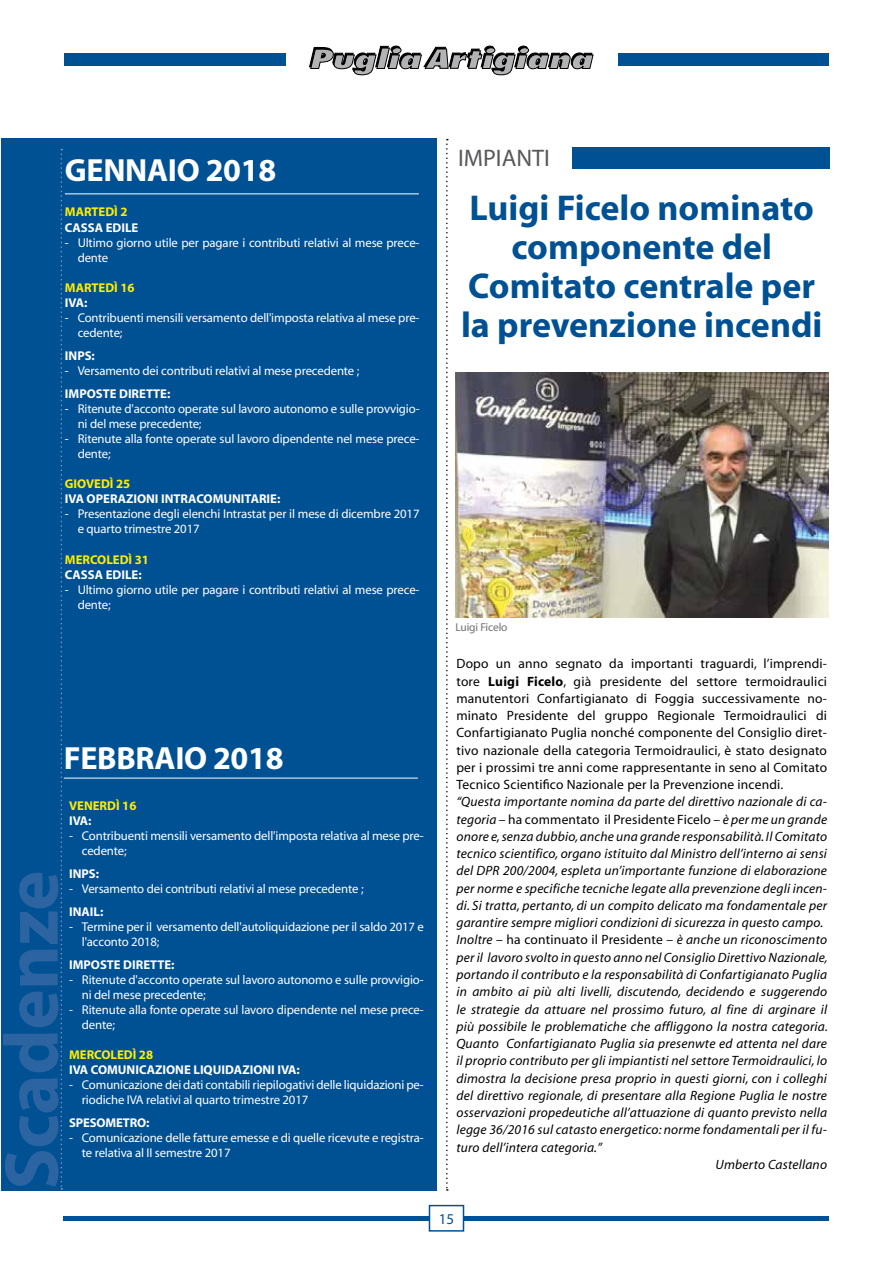
<style>
.page{position:relative;width:893px;height:1263px;background:#fff}
.page>*{position:absolute;margin:0;border:0;box-sizing:border-box;transform-origin:0 0}
.t1{font:700 76.8px "Myriad";letter-spacing:-.01em;color:#2b64a0}
.t2{font:700 36px/39px "Myriad";color:#005193;text-align:center}
.t3{font:700 32.25px "Myriad";letter-spacing:-.01em;color:#fff}
.t4{font:24px "Myriad Pro";color:#58585a}
.t5{font:15px "Myriad";color:#005193}
.t6{font:italic 13.5px "Myriad";letter-spacing:.015em;color:#000}
.t7{font:13.5px/17.2px "Myriad";letter-spacing:.015em;color:#000;text-align:justify}
.t8{font:12.75px/15px "Myriad";letter-spacing:-.01em;color:#fff}
.t9{font:700 12.75px "Myriad";color:#fff}
.t10{font:700 12.75px "Myriad";color:#ffed00}
.t11{font:11.4px "Myriad";letter-spacing:-.01em;color:#707172}
.s1{font-weight:700}
.s2{font-style:italic}
.s3{font-style:normal}
</style>
<div class="page">
<svg style="left:309px;top:46px;width:284px;height:29px"></svg>
<div style="left:64px;top:53px;width:222px;height:13px;background:#005193"></div>
<hr style="left:64px;top:1216px;width:765px;height:4px;background:#005193">
<div style="left:618px;top:53px;width:211px;height:13px;background:#005193"></div>
<div style="left:429px;top:1205px;width:34px;height:26px;background:#fff"></div>
<div style="left:429px;top:1205px;width:35px;height:26px;border:2px solid #005193"></div>
<svg style="left:446px;top:139px;width:2px;height:1052px"></svg>
<div style="left:1px;top:138px;width:436px;height:1053px;background:#005193"></div>
<svg style="left:61px;top:149px;width:1px;height:1040px"></svg>
<hr style="left:65px;top:193px;width:354px;height:1px;background:#fff">
<hr style="left:64px;top:778px;width:354px;height:1px;background:#fff">
<img style="left:455px;top:372px;width:373px;height:245px">
<div style="left:572px;top:148px;width:257px;height:21px;background:#005193"></div>
<h3 class="t3" style="left:65px;top:154px;width:213px">GENNAIO 2018</h3>
<p class="t10" style="left:65px;top:205px;width:64px">MARTEDì 2</p>
<p class="t9" style="left:65px;top:221px;width:75px">CASSA EDILE</p>
<p class="t8" style="left:78px;top:235px;width:343px;text-indent:-13px">- Ultimo giorno utile per pagare i contributi relativi al mese prece&shy;dente</p>
<p class="t10" style="left:65px;top:281px;width:71px">MARTEDì 16</p>
<p class="t9" style="left:65px;top:296px;width:24px">IVA:</p>
<p class="t8" style="left:78px;top:311px;width:343px;text-indent:-13px">- Contribuenti mensili versamento dell'imposta relativa al mese pre&shy;cedente;</p>
<p class="t9" style="left:65px;top:349px;width:32px">INPS:</p>
<p class="t8" style="left:65px;top:364px;width:296px">- Versamento dei contributi relativi al mese precedente ;</p>
<p class="t9" style="left:65px;top:387px;width:107px">IMPOSTE DIRETTE:</p>
<p class="t8" style="left:78px;top:401px;width:343px;text-indent:-13px">- Ritenute d'acconto operate sul lavoro autonomo e sulle provvigio&shy;ni del mese precedente;</p>
<p class="t8" style="left:78px;top:431px;width:343px;text-indent:-13px">- Ritenute alla fonte operate sul lavoro dipendente nel mese prece&shy;dente;</p>
<p class="t10" style="left:65px;top:477px;width:67px">GIOVEDì 25</p>
<p class="t9" style="left:65px;top:492px;width:217px">IVA OPERAZIONI INTRACOMUNITARIE:</p>
<p class="t8" style="left:78px;top:507px;width:343px;text-indent:-13px">- Presentazione degli elenchi Intrastat per il mese di dicembre 2017 e quarto trimestre 2017</p>
<p class="t10" style="left:65px;top:553px;width:86px">MERCOLEDì 31</p>
<p class="t9" style="left:65px;top:568px;width:78px">CASSA EDILE:</p>
<p class="t8" style="left:78px;top:583px;width:343px;text-indent:-13px">- Ultimo giorno utile per pagare i contributi relativi al mese prece&shy;dente;</p>
<h3 class="t3" style="left:64px;top:742px;width:221px">FEBBRAIO 2018</h3>
<p class="t10" style="left:69px;top:799px;width:69px">VENERDì 16</p>
<p class="t9" style="left:69px;top:814px;width:24px">IVA:</p>
<p class="t8" style="left:82px;top:829px;width:343px;text-indent:-13px">- Contribuenti mensili versamento dell'imposta relativa al mese pre&shy;cedente;</p>
<p class="t9" style="left:69px;top:867px;width:32px">INPS:</p>
<p class="t8" style="left:69px;top:882px;width:296px">- Versamento dei contributi relativi al mese precedente ;</p>
<p class="t9" style="left:69px;top:905px;width:36px">INAIL:</p>
<p class="t8" style="left:82px;top:920px;width:343px;text-indent:-13px">- Termine per il versamento dell'autoliquidazione per il saldo 2017 e l'acconto 2018;</p>
<p class="t9" style="left:69px;top:958px;width:107px">IMPOSTE DIRETTE:</p>
<p class="t8" style="left:82px;top:972px;width:343px;text-indent:-13px">- Ritenute d'acconto operate sul lavoro autonomo e sulle provvigio&shy;ni del mese precedente;</p>
<p class="t8" style="left:82px;top:1002px;width:343px;text-indent:-13px">- Ritenute alla fonte operate sul lavoro dipendente nel mese prece&shy;dente;</p>
<p class="t10" style="left:69px;top:1048px;width:86px">MERCOLEDì 28</p>
<p class="t9" style="left:69px;top:1063px;width:232px">IVA COMUNICAZIONE LIQUIDAZIONI IVA:</p>
<p class="t8" style="left:82px;top:1078px;width:343px;text-indent:-13px">- Comunicazione dei dati contabili riepilogativi delle liquidazioni pe&shy;riodiche IVA relativi al quarto trimestre 2017</p>
<p class="t9" style="left:69px;top:1116px;width:82px">SPESOMETRO:</p>
<p class="t8" style="left:82px;top:1130px;width:343px;text-indent:-13px">- Comunicazione delle fatture emesse e di quelle ricevute e registra&shy;te relativa al II semestre 2017</p>
<h1 class="t1" style="left:-8px;top:1189px;width:321px;rotate:-90deg">Scadenze</h1>
<h3 class="t4" style="left:458px;top:143px;width:93px">IMPIANTI</h3>
<h2 class="t2" style="left:461px;top:190px;width:363px">Luigi Ficelo nominato componente del<br>Comitato centrale per la prevenzione incendi</h2>
<p class="t11" style="left:455px;top:622px;width:54px">Luigi Ficelo</p>
<p class="t7" style="left:456px;top:656px;width:372px">Dopo un anno segnato da importanti traguardi, l’imprendi&shy;tore <span class="s1">Luigi Ficelo</span>, già presidente del settore termoidraulici manutentori Confartigianato di Foggia successivamente no&shy;minato Presidente del gruppo Regionale Termoidraulici di Confartigianato Puglia nonché componente del Consiglio diret&shy;tivo nazionale della categoria Termoidraulici, è stato designato per i prossimi tre anni come rappresentante in seno al Comitato Tecnico Scientifico Nazionale per la Prevenzione incendi.</p>
<p class="t6" style="left:456px;top:795px;width:372px">“Questa importante nomina da parte del direttivo nazionale di ca-</p>
<p class="t7" style="left:456px;top:811px;width:372px"><span class="s2">tegoria</span> – ha commentato il Presidente Ficelo – <span class="s2">è per me un grande</span></p>
<p class="t6" style="left:456px;top:830px;width:372px">onore e, senza dubbio, anche una grande responsabilità. Il Comitato</p>
<p class="t6" style="left:456px;top:847px;width:372px">tecnico scientifico, organo istituito dal Ministro dell’interno ai sensi</p>
<p class="t6" style="left:456px;top:864px;width:372px">del DPR 200/2004, espleta un’importante funzione di elaborazione</p>
<p class="t6" style="left:456px;top:881px;width:372px">per norme e specifiche tecniche legate alla prevenzione degli incen-</p>
<p class="t6" style="left:456px;top:899px;width:372px">di. Si tratta, pertanto, di un compito delicato ma fondamentale per</p>
<p class="t6" style="left:456px;top:916px;width:369px">garantire sempre migliori condizioni di sicurezza in questo campo.</p>
<p class="t6" style="left:456px;top:933px;width:372px">Inoltre <span class="s3">– ha continuato il Presidente –</span> è anche un riconoscimento</p>
<p class="t6" style="left:456px;top:950px;width:373px">per il lavoro svolto in questo anno nel Consiglio Direttivo Nazionale,</p>
<p class="t6" style="left:456px;top:968px;width:372px">portando il contributo e la responsabilità di Confartigianato Puglia</p>
<p class="t6" style="left:456px;top:985px;width:372px">in ambito ai più alti livelli, discutendo, decidendo e suggerendo</p>
<p class="t6" style="left:456px;top:1002px;width:372px">le strategie da attuare nel prossimo futuro, al fine di arginare il</p>
<p class="t6" style="left:456px;top:1019px;width:373px">più possibile le problematiche che affliggono la nostra categoria.</p>
<p class="t6" style="left:456px;top:1037px;width:372px">Quanto Confartigianato Puglia sia presenwte ed attenta nel dare</p>
<p class="t6" style="left:456px;top:1054px;width:372px">il proprio contributo per gli impiantisti nel settore Termoidraulici, lo</p>
<p class="t6" style="left:456px;top:1071px;width:372px">dimostra la decisione presa proprio in questi giorni, con i colleghi</p>
<p class="t6" style="left:456px;top:1088px;width:372px">del direttivo regionale, di presentare alla Regione Puglia le nostre</p>
<p class="t6" style="left:456px;top:1106px;width:372px">osservazioni propedeutiche all’attuazione di quanto previsto nella</p>
<p class="t6" style="left:456px;top:1123px;width:372px">legge 36/2016 sul catasto energetico: norme fondamentali per il fu-</p>
<p class="t6" style="left:456px;top:1140px;width:147px">turo dell’intera categoria.”</p>
<p class="t6" style="left:716px;top:1157px;width:113px">Umberto Castellano</p>
<p class="t5" style="left:439px;top:1211px;width:17px">15</p>
</div>
